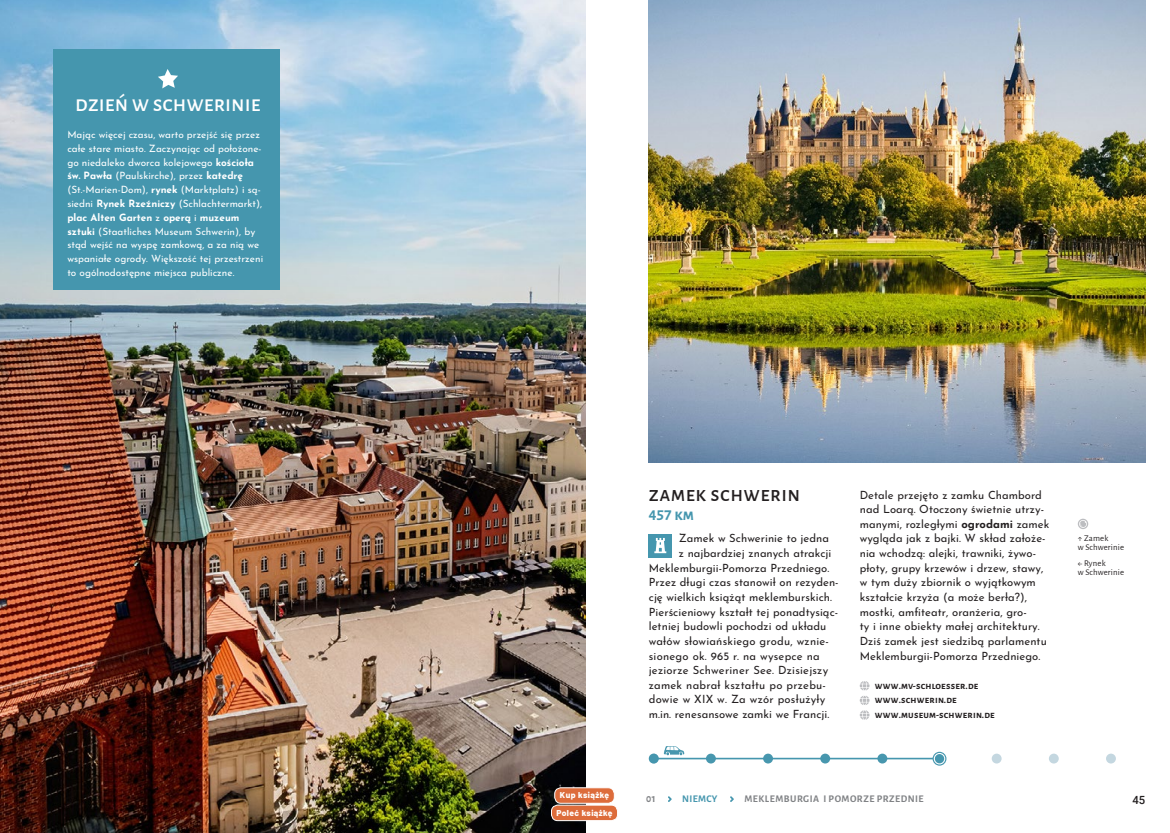
<style>
.page{position:relative;width:1170px;height:833px;background:#fff}
.page>*{position:absolute;margin:0;border:0;box-sizing:border-box;transform-origin:0 0}
.t1{font:500 22.5px "Alegreya Sans SC";color:#fff}
.t2{font:500 21.25px "Alegreya Sans SC";letter-spacing:.02em;color:#231f20}
.t3{font:700 16.25px "Alegreya Sans SC";color:#4596ae}
.t4{font:11.25px/14.6px "Josefin Sans";letter-spacing:.005em;color:#231f20}
.t5{font:500 11.25px "Roboto";color:#231f20}
.t6{font:10px/13.8px "Josefin Sans";color:#fff}
.t7{font:700 10px/14.6px "Alegreya Sans SC";letter-spacing:.02em;color:#231f20}
.t8{font:700 10px "Alegreya Sans SC";letter-spacing:.05em;color:#808285}
.t9{font:700 10px "Alegreya Sans SC";letter-spacing:.03em;color:#4596ae}
.t10{font:8.75px/8.8px "Alegreya Sans";letter-spacing:.02em;color:#231f20}
.t11{font:800 8.5px "Barlow";letter-spacing:.05em;color:#fff}
.s1{font-weight:700}
</style>
<div class="page">
<img style="left:0;top:0;width:585px;height:833px">
<div style="left:53px;top:50px;width:226px;height:240px;background:#4596ae"></div>
<svg style="left:158px;top:69px;width:20px;height:19px"></svg>
<div style="left:648px;top:534px;width:23px;height:23px;background:#4596ae"></div>
<svg style="left:654px;top:538px;width:12px;height:15px"></svg>
<svg style="left:859px;top:681px;width:10px;height:39px"></svg>
<svg style="left:1077px;top:518px;width:11px;height:11px"></svg>
<img style="left:648px;top:0;width:496px;height:462px">
<svg style="left:663px;top:746px;width:21px;height:9px"></svg>
<div style="left:1105px;top:753px;width:10px;height:10px;background:#c4d7e0;border-radius:50%"></div>
<div style="left:991px;top:753px;width:10px;height:10px;background:#c4d7e0;border-radius:50%"></div>
<div style="left:1048px;top:753px;width:10px;height:10px;background:#c4d7e0;border-radius:50%"></div>
<svg style="left:763px;top:753px;width:10px;height:10px"></svg>
<div style="left:820px;top:753px;width:10px;height:10px;background:#4897ae;border-radius:50%"></div>
<div style="left:706px;top:753px;width:9px;height:10px;background:#4897ae;border-radius:50%"></div>
<div style="left:877px;top:753px;width:10px;height:10px;background:#4897ae;border-radius:50%"></div>
<hr style="left:654px;top:757px;width:285px;height:2px;background:#4596ae">
<svg style="left:932px;top:751px;width:14px;height:14px"></svg>
<div style="left:934px;top:753px;width:10px;height:11px;background:#4596ae;border-radius:50%"></div>
<div style="left:933px;top:753px;width:12px;height:11px;border:1px solid #fff;border-radius:50%"></div>
<div style="left:648px;top:753px;width:10px;height:10px;background:#4596ae;border-radius:50%"></div>
<svg style="left:668px;top:796px;width:3px;height:6px"></svg>
<svg style="left:730px;top:796px;width:3px;height:6px"></svg>
<div style="left:551px;top:805px;width:66px;height:15px;background:#dd6c3b;border-radius:6px"></div>
<div style="left:551px;top:804px;width:67px;height:17px;border:1px solid #fff;border-radius:6px"></div>
<div style="left:554px;top:787px;width:60px;height:16px;background:#dd6c3b;border-radius:6px"></div>
<div style="left:554px;top:787px;width:60px;height:16px;border:1px solid #fff;border-radius:6px"></div>
<h1 class="t1" style="left:75px;top:88px;width:187px">dzień w schwerinie</h1>
<p class="t6" style="left:67px;top:127px;width:197px">Mając więcej czasu, warto przejść się przez całe stare miasto. Zaczynając od położone&shy;go niedaleko dworca kolejowego <span class="s1">kościoła św. Pawła</span> (Paulskirche), przez <span class="s1">katedrę </span>(St.-Marien-Dom), <span class="s1">rynek</span> (Marktplatz) i są&shy;siedni <span class="s1">Rynek Rzeźniczy</span> (Schlachtermarkt), <span class="s1">plac Alten Garten</span> z <span class="s1">operą</span> i <span class="s1">muzeum sztuki</span> (Staatliches Museum Schwerin), by stąd wejść na wyspę zamkową, a za nią we wspaniałe ogrody. Większość tej przestrzeni to ogólnodostępne miejsca publiczne.</p>
<p class="t11" style="left:560px;top:789px;width:51px">Kup książkę</p>
<p class="t11" style="left:556px;top:806px;width:57px">Poleć książkę</p>
<h2 class="t2" style="left:648px;top:479px;width:153px">zamek schwerin</h2>
<h3 class="t3" style="left:648px;top:503px;width:47px">457 km</h3>
<p class="t4" style="left:678px;top:530px;width:152px">Zamek w Schwerinie to jedna</p>
<p class="t4" style="left:678px;top:544px;width:154px">z najbardziej znanych atrakcji</p>
<p class="t4" style="left:648px;top:559px;width:182px">Meklemburgii-Pomorza Przedniego.</p>
<p class="t4" style="left:648px;top:573px;width:191px">Przez długi czas stanowił on rezyden-</p>
<p class="t4" style="left:648px;top:588px;width:185px">cję wielkich książąt meklemburskich.</p>
<p class="t4" style="left:648px;top:603px;width:191px">Pierścieniowy kształt tej ponadtysiąc-</p>
<p class="t4" style="left:648px;top:617px;width:179px">letniej budowli pochodzi od układu</p>
<p class="t4" style="left:648px;top:632px;width:182px">wałów słowiańskiego grodu, wznie-</p>
<p class="t4" style="left:648px;top:647px;width:172px">sionego ok. 965 r. na wysepce na</p>
<p class="t4" style="left:648px;top:661px;width:181px">jeziorze Schweriner See. Dzisiejszy</p>
<p class="t4" style="left:648px;top:676px;width:179px">zamek nabrał kształtu po przebu-</p>
<p class="t4" style="left:648px;top:690px;width:178px">dowie w XIX w. Za wzór posłużyły</p>
<p class="t4" style="left:648px;top:705px;width:182px">m.in. renesansowe zamki we Francji.</p>
<p class="t4" style="left:859px;top:486px;width:191px">Detale przejęto z zamku Chambord nad Loarą. Otoczony świetnie utrzy&shy;manymi, rozległymi <span class="s1">ogrodami</span> zamek wygląda jak z bajki. W skład założe&shy;nia wchodzą: alejki, trawniki, żywo&shy;płoty, grupy krzewów i drzew, stawy, w tym duży zbiornik o wyjątkowym kształcie krzyża (a może berła?), mostki, amfiteatr, oranżeria, gro-<br>ty i inne obiekty małej architektury.<br>Dziś zamek jest siedzibą parlamentu Meklemburgii-Pomorza Przedniego.</p>
<p class="t7" style="left:874px;top:677px;width:121px">www.mv-schloesser.de www.schwerin.de www.museum-schwerin.de</p>
<p class="t10" style="left:1077px;top:534px;width:48px">↑ Zamek<br>w Schwerinie</p>
<p class="t10" style="left:1077px;top:558px;width:48px">← Rynek<br>w Schwerinie</p>
<p class="t8" style="left:646px;top:791px;width:11px">01</p>
<p class="t9" style="left:682px;top:791px;width:37px">NIEMCY</p>
<p class="t8" style="left:744px;top:791px;width:181px">MEKLEMbURGIA I POMORZE PRZEDNIE</p>
<p class="t5" style="left:1132px;top:792px;width:14px">45</p>
</div>
